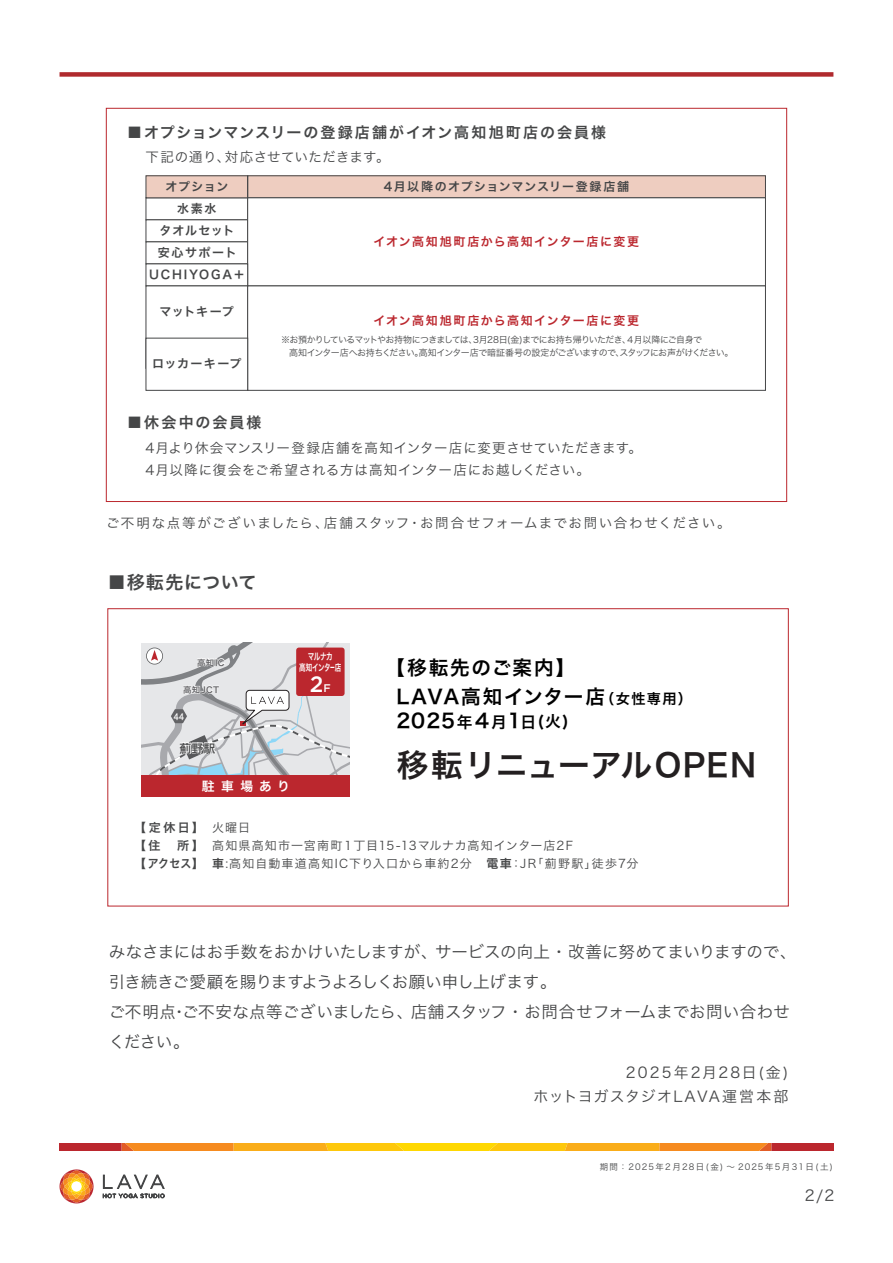
<style>
.page{position:relative;width:893px;height:1263px;background:#fff}
.page>*{position:absolute;margin:0;border:0;box-sizing:border-box;transform-origin:0 0}
.t1{font:31.65px "Hira Kaku Pro W6";letter-spacing:.04em;color:#231f20}
.t2{font:500 22.2px "Gotham";color:#fff}
.t3{font:19.65px/29.2px "Hira Kaku Pro W6";letter-spacing:.06em;color:#000}
.t4{font:18px "Hira Kaku Pro W6";letter-spacing:.03em;color:#454647}
.t5{font:16.5px/30px "Hira Kaku Pro W3";letter-spacing:-.005em;color:#454647}
.t6{font:15px "Hira Kaku Pro W6";letter-spacing:.13em;color:#454647}
.t7{font:15px "Hira Kaku Pro W3";color:#454647}
.t8{font:14.85px/24px "Hira Kaku Pro W3";letter-spacing:.115em;color:#454647;text-align:right}
.t9{font:13.5px/22.5px "Hira Kaku Pro W3";letter-spacing:.06em;color:#454647}
.t10{font:13.5px "Hira Kaku Pro W3";letter-spacing:.1em;color:#454647}
.t11{font:13.5px "Hira Kaku Pro W3";letter-spacing:.025em;color:#454647}
.t12{font:12.75px "Hira Kaku Pro W6";letter-spacing:.485em;color:#fff}
.t13{font:12px/18px "Hira Kaku Pro W3";letter-spacing:.08em;color:#454647}
.t14{font:12px/18px "Hira Kaku Pro W6";letter-spacing:.09em;color:#454647}
.t15{font:12px "Hira Kaku Pro W6";letter-spacing:.125em;color:#bb272e}
.t16{font:12px/22px "Hira Kaku Pro W6";letter-spacing:.14em;color:#454647;text-align:center}
.t17{font:12px "Hira Kaku Pro W6";color:#4b4c4d}
.t18{font:9.45px/10.6px "Hira Kaku Pro W6";letter-spacing:-.06em;color:#fff;text-align:center;scale:.7 1}
.t19{font:9px/13.5px "Hira Kaku Pro W3";letter-spacing:-.075em;color:#454647}
.t20{font:8.55px "Hira Kaku Pro W3";letter-spacing:.17em;color:#454647}
.t21{font:8.55px "Hira Kaku Pro W6";letter-spacing:.025em;color:#636366}
.t22{font:8.55px "Hira Kaku Pro W6";color:#fff;scale:.8 1}
.s1{font-size:11.1px}
.s2{font-size:14.1px}
.s3{font-size:15.75px}
.s4{font-family:"Hira Kaku Pro W6"}
</style>
<div class="page">
<svg style="left:60px;top:1144px;width:773px;height:6px;background:#ef9719"></svg>
<svg style="left:103px;top:1175px;width:61px;height:23px"></svg>
<svg style="left:59px;top:1169px;width:35px;height:35px"></svg>
<div style="left:60px;top:72px;width:773px;height:5px;background:#b02a2e"></div>
<div style="left:146px;top:198px;width:102px;height:22px;background:#fff;border:1px solid #454647"></div>
<div style="left:146px;top:220px;width:102px;height:22px;background:#fff;border:1px solid #454647"></div>
<div style="left:146px;top:242px;width:102px;height:22px;background:#fff;border:1px solid #454647"></div>
<div style="left:146px;top:176px;width:102px;height:22px;background:#eecdc0"></div>
<div style="left:248px;top:176px;width:517px;height:22px;background:#eecdc0"></div>
<div style="left:146px;top:176px;width:102px;height:22px;border:1px solid #454647"></div>
<div style="left:247px;top:176px;width:519px;height:22px;border:1px solid #454647"></div>
<div style="left:247px;top:198px;width:519px;height:88px;background:#fff;border:1px solid #454647"></div>
<div style="left:146px;top:264px;width:102px;height:22px;background:#fff;border:1px solid #454647"></div>
<div style="left:247px;top:286px;width:519px;height:105px;background:#fff;border:1px solid #454647"></div>
<div style="left:146px;top:338px;width:102px;height:53px;background:#fff;border:1px solid #454647"></div>
<svg style="left:141px;top:643px;width:208px;height:132px;background:#d3c9cc"></svg>
<div style="left:141px;top:775px;width:208px;height:21px;background:#bb272e"></div>
<p class="t6" style="left:127px;top:119px;width:480px">■オプションマンスリーの登録店舗がイオン高知旭町店の会員様</p>
<p class="t11" style="left:146px;top:145px;width:245px">下記の通り、対応させていただきます。</p>
<p class="t14" style="left:166px;top:177px;width:64px">オプション</p>
<p class="t14" style="left:384px;top:177px;width:247px">4月以降のオプションマンスリー登録店舗</p>
<p class="t16" style="left:149px;top:197px;width:98px">水素水<br>タオルセット<br>安心サポート<br>UCHIYOGA＋</p>
<p class="t14" style="left:159px;top:302px;width:76px">マットキープ</p>
<p class="t14" style="left:152px;top:354px;width:91px">ロッカーキープ</p>
<p class="t15" style="left:374px;top:231px;width:267px">イオン高知旭町店から高知インター店に変更</p>
<p class="t15" style="left:374px;top:309px;width:267px">イオン高知旭町店から高知インター店に変更</p>
<p class="t19" style="left:289px;top:332px;width:446px;text-indent:-8px">※お預かりしているマットやお持物につきましては、3月28日(金)までにお持ち帰りいただき、４月以降にご自身で<br>高知インター店へお持ちください。高知インター店で暗証番号の設定がございますので、スタッフにお声がけください。</p>
<p class="t6" style="left:127px;top:409px;width:136px">■休会中の会員様</p>
<p class="t9" style="left:146px;top:435px;width:498px">4月より休会マンスリー登録店舗を高知インター店に変更させていただきます。<br>4月以降に復会をご希望される方は高知インター店にお越しください。</p>
<p class="t10" style="left:106px;top:510px;width:626px">ご不明な点等がございましたら、店舗スタッフ・お問合せフォームまでお問い合わせください。</p>
<p class="t4" style="left:108px;top:566px;width:150px">■移転先について</p>
<p class="t21" style="left:197px;top:654px;width:29px">高知IC</p>
<p class="t21" style="left:183px;top:682px;width:38px">高知JCT</p>
<p class="t22" style="left:174px;top:709px;width:14px">44</p>
<p class="t17" style="left:180px;top:737px;width:37px">薊野駅</p>
<p class="t12" style="left:202px;top:774px;width:90px">駐車場あり</p>
<p class="t18" style="left:299px;top:650px;width:62px">マルナカ<br>高知インター店</p>
<h2 class="t2" style="left:310px;top:670px;width:22px">2<span class="s1">F</span></h2>
<p class="t3" style="left:396px;top:652px;width:297px;text-indent:-11px">【移転先のご案内】<br>LAVA高知インター店<span class="s2">（女性専用）</span></p>
<p class="t3" style="left:396px;top:706px;width:174px">2025<span class="s3">年</span>4<span class="s3">月</span>1<span class="s3">日(火)</span></p>
<h1 class="t1" style="left:397px;top:736px;width:361px">移転リニューアルOPEN</h1>
<p class="t14" style="left:134px;top:818px;width:71px">【定休日】【住</p>
<p class="t14" style="left:134px;top:836px;width:71px;text-align:right">所】<br>【アクセス】</p>
<p class="t13" style="left:212px;top:817px;width:428px">火曜日<br>高知県高知市一宮南町１丁目15-13マルナカ高知インター店2F<br><span class="s4">車</span>:高知自動車道高知IC下り入口から車約2分　<span class="s4">電車</span>：JR「薊野駅」徒歩7分</p>
<p class="t5" style="left:109px;top:936px;width:689px">みなさまにはお手数をおかけいたしますが、サービスの向上・改善に努めてまいりますので、引き続きご愛顧を賜りますようよろしくお願い申し上げます。<br>ご不明点･ご不安な点等ございましたら、店舗スタッフ・お問合せフォームまでお問い合わせください。</p>
<p class="t8" style="left:533px;top:1059px;width:256px">2025年2月28日(金)<br>ホットヨガスタジオLAVA運営本部</p>
<p class="t20" style="left:600px;top:1159px;width:235px">期間：2025年2月28日(金) ～ 2025年5月31日(土)</p>
<p class="t7" style="left:805px;top:1182px;width:31px">2/2</p>
</div>
